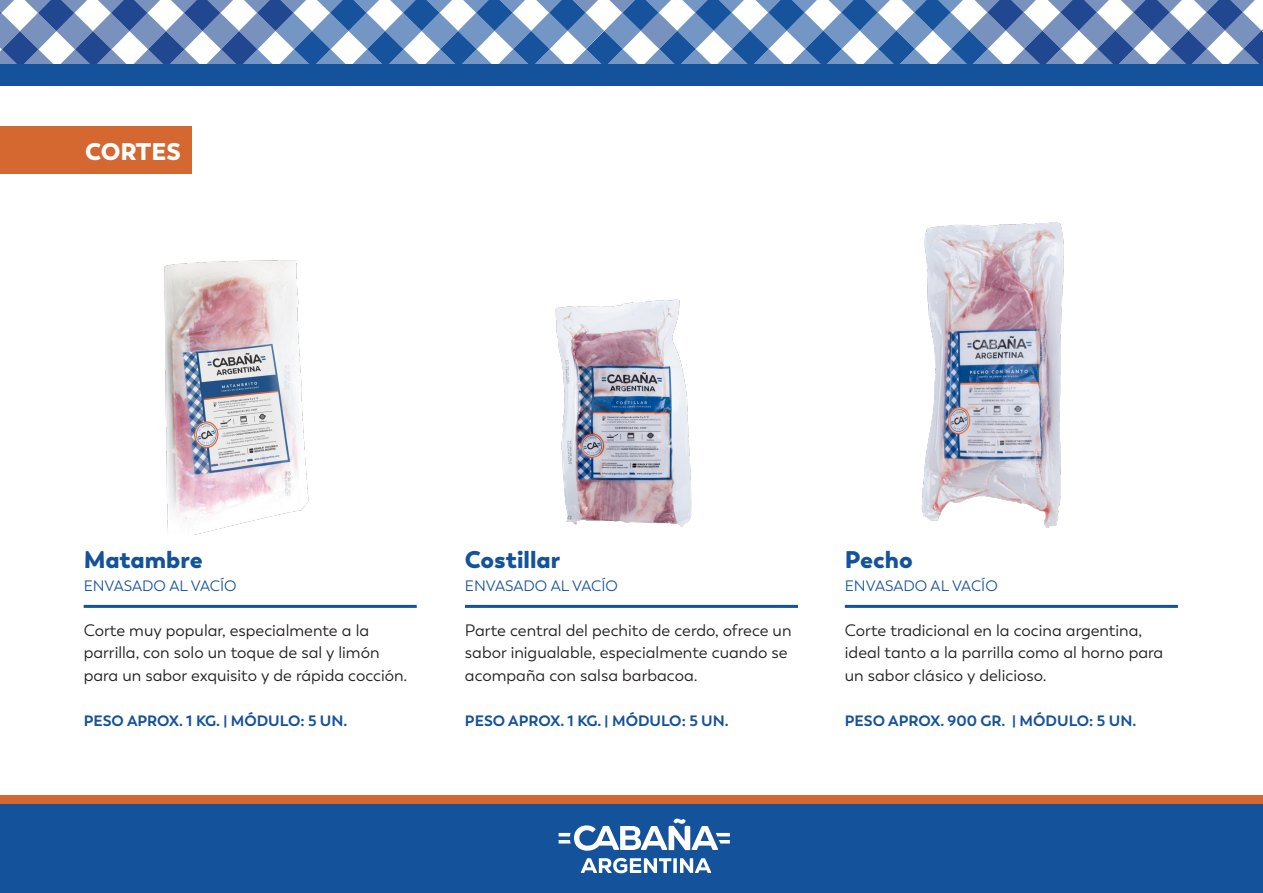
<style>
.page{position:relative;width:1263px;height:893px;background:#fff}
.page>*{position:absolute;margin:0;border:0;box-sizing:border-box;transform-origin:0 0}
.t1{font:900 24px "Boston";color:#15529c}
.t2{font:900 24px "Boston";color:#fff}
.t3{font:16.5px/22.5px "Boston";color:#231f20}
.t4{font:700 15px "Boston";color:#15529c}
.t5{font:15px "Boston";color:#15529c}
</style>
<div class="page">
<svg style="left:0;top:0;width:1263px;height:64px"></svg>
<div style="left:0;top:64px;width:1263px;height:21px;background:#15529c"></div>
<div style="left:0;top:804px;width:1263px;height:89px;background:#15529c"></div>
<div style="left:0;top:795px;width:1263px;height:9px;background:#d56730"></div>
<svg style="left:581px;top:858px;width:90px;height:15px"></svg>
<svg style="left:673px;top:858px;width:4px;height:15px"></svg>
<svg style="left:680px;top:858px;width:31px;height:15px"></svg>
<svg style="left:559px;top:819px;width:171px;height:32px"></svg>
<div style="left:0;top:126px;width:191px;height:48px;background:#d56730"></div>
<hr style="left:84px;top:605px;width:333px;height:3px;background:#15529c">
<hr style="left:465px;top:605px;width:333px;height:3px;background:#15529c">
<hr style="left:845px;top:605px;width:333px;height:3px;background:#15529c">
<img style="left:164px;top:260px;width:145px;height:275px">
<img style="left:555px;top:299px;width:137px;height:228px">
<img style="left:921px;top:222px;width:143px;height:306px">
<h1 class="t2" style="left:85px;top:136px;width:98px">CORTES</h1>
<p class="t1" style="left:84px;top:544px;width:121px">Matambre</p>
<p class="t5" style="left:84px;top:577px;width:154px">ENVASADO AL VACÍO</p>
<p class="t3" style="left:84px;top:619px;width:325px">Corte muy popular, especialmente a la parrilla, con solo un toque de sal y limón para un sabor exquisito y de rápida cocción.</p>
<p class="t4" style="left:84px;top:711px;width:265px">PESO APROX. 1 KG. | MÓDULO: 5 UN.</p>
<p class="t1" style="left:465px;top:544px;width:97px">Costillar</p>
<p class="t5" style="left:465px;top:577px;width:154px">ENVASADO AL VACÍO</p>
<p class="t3" style="left:465px;top:619px;width:328px">Parte central del pechito de cerdo, ofrece un sabor inigualable, especialmente cuando se acompaña con salsa barbacoa.</p>
<p class="t4" style="left:465px;top:711px;width:265px">PESO APROX. 1 KG. | MÓDULO: 5 UN.</p>
<p class="t1" style="left:845px;top:544px;width:69px">Pecho</p>
<p class="t5" style="left:845px;top:577px;width:154px">ENVASADO AL VACÍO</p>
<p class="t3" style="left:845px;top:619px;width:320px">Corte tradicional en la cocina argentina, ideal tanto a la parrilla como al horno para un sabor clásico y delicioso.</p>
<p class="t4" style="left:845px;top:711px;width:293px">PESO APROX. 900 GR. | MÓDULO: 5 UN.</p>
</div>
